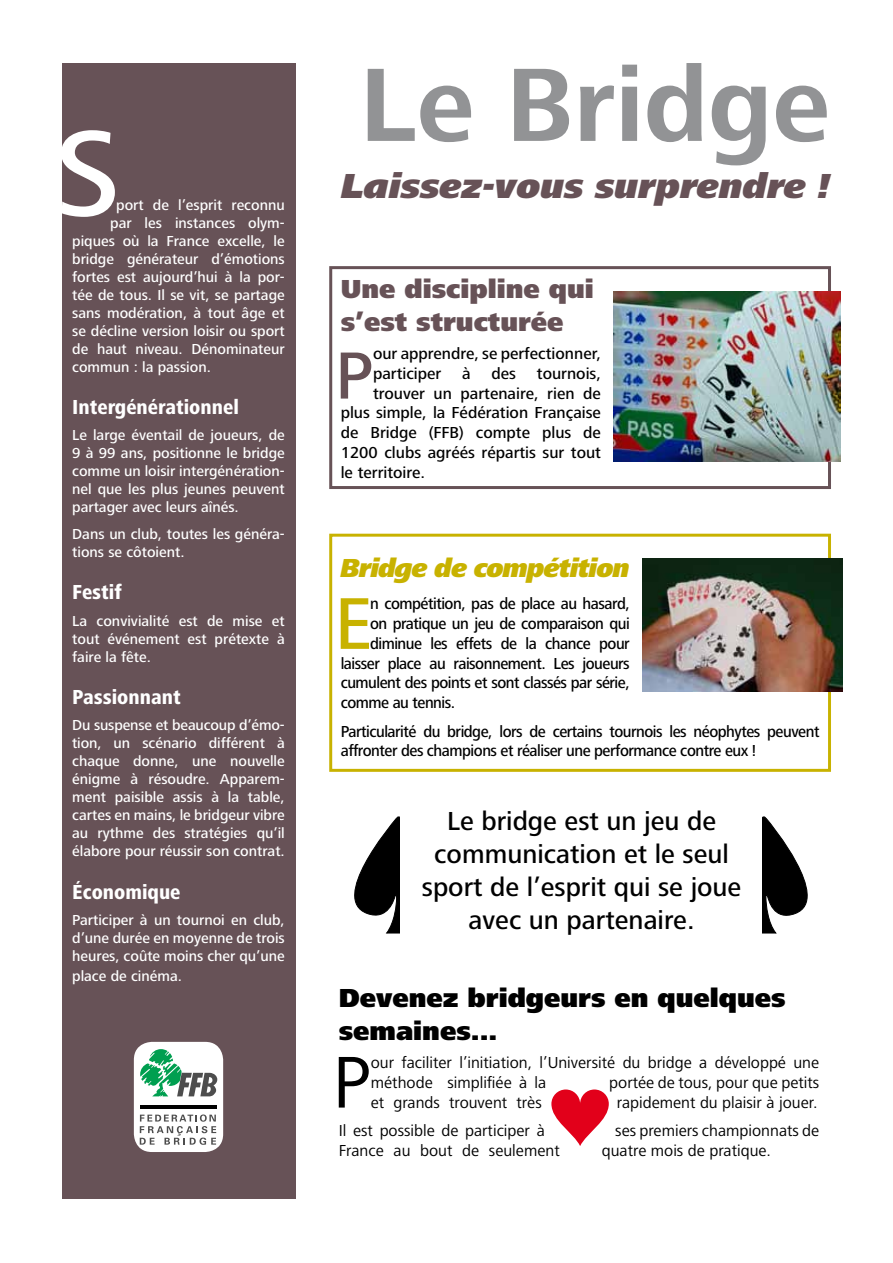
<style>
.page{position:relative;width:893px;height:1263px;background:#fff}
.page>*{position:absolute;margin:0;border:0;box-sizing:border-box;transform-origin:0 0}
.t1{font:700 108px "Frutiger Next LT";color:#929395}
.t2{font:500 75.9px "Frutiger Next LT";color:#c8b200;scale:.95 1}
.t3{font:75.9px "Frutiger Next LT";color:#000}
.t4{font:500 69px "Frutiger Next LT";color:#675257}
.t5{font:italic 900 36px "Frutiger Next LT";color:#675257}
.t6{font:500 27px/33px "Frutiger Next LT";color:#000;text-align:center}
.t7{font:900 27px/32.4px "Frutiger Next LT";color:#000}
.t8{font:900 27px/32.4px "Frutiger Next LT";color:#675257}
.t9{font:italic 900 27px "Frutiger Next LT";letter-spacing:-.03em;color:#c8b200;scale:.95 1}
.t10{font:800 condensed 21px "Frutiger Next LT";color:#fff}
.t11{font:500 16.5px/19.8px "Frutiger Next LT";letter-spacing:-.03em;color:#000;scale:.95 1}
.t12{font:16.5px/19.8px "Frutiger Next LT";color:#000}
.t13{font:500 16.5px/19.8px "Frutiger Next LT";color:#000}
.t14{font:500 16.5px "Frutiger Next LT";letter-spacing:-.03em;color:#000}
.t15{font:500 15px/18px "Frutiger Next LT";color:#fff;text-align:justify}
</style>
<div class="page">
<div style="left:62px;top:64px;width:234px;height:1135px;background:#675257"></div>
<div style="left:329px;top:534px;width:502px;height:238px;border:3px solid #c8b200"></div>
<img style="left:643px;top:558px;width:199px;height:133px">
<svg style="left:763px;top:816px;width:45px;height:118px"></svg>
<svg style="left:354px;top:816px;width:46px;height:118px"></svg>
<svg style="left:551px;top:1089px;width:58px;height:57px"></svg>
<div style="left:134px;top:1042px;width:89px;height:110px;background:#fff;border-radius:18px"></div>
<hr style="left:140px;top:1105px;width:76px;height:4px;background:#000">
<svg style="left:140px;top:1049px;width:77px;height:47px"></svg>
<svg style="left:140px;top:1114px;width:76px;height:31px"></svg>
<svg style="left:62px;top:130px;width:53px;height:87px"></svg>
<div style="left:329px;top:266px;width:502px;height:223px;border:3px solid #675257"></div>
<img style="left:614px;top:291px;width:226px;height:170px">
<p class="t15" style="left:116px;top:196px;width:170px">port de l’esprit reconnu</p>
<p class="t15" style="left:110px;top:214px;width:176px">par les instances olym-</p>
<p class="t15" style="left:72px;top:232px;width:214px">piques où la France excelle, le</p>
<p class="t15" style="left:72px;top:250px;width:214px">bridge générateur d’émotions</p>
<p class="t15" style="left:72px;top:268px;width:214px">fortes est aujourd’hui à la por-</p>
<p class="t15" style="left:72px;top:286px;width:214px">tée de tous. Il se vit, se partage</p>
<p class="t15" style="left:72px;top:304px;width:214px">sans modération, à tout âge et</p>
<p class="t15" style="left:72px;top:322px;width:214px">se décline version loisir ou sport</p>
<p class="t15" style="left:72px;top:340px;width:214px">de haut niveau. Dénominateur</p>
<p class="t15" style="left:72px;top:358px;width:140px">commun : la passion.</p>
<h3 class="t10" style="left:72px;top:395px;width:168px">Intergénérationnel</h3>
<p class="t15" style="left:72px;top:426px;width:214px">Le large éventail de joueurs, de 9 à 99 ans, positionne le bridge comme un loisir intergénération&shy;nel que les plus jeunes peuvent partager avec leurs aînés.</p>
<p class="t15" style="left:72px;top:525px;width:214px">Dans un club, toutes les généra&shy;tions se côtoient.</p>
<h3 class="t10" style="left:72px;top:580px;width:51px">Festif</h3>
<p class="t15" style="left:72px;top:612px;width:214px">La convivialité est de mise et tout événement est prétexte à faire la fête.</p>
<h3 class="t10" style="left:72px;top:685px;width:110px">Passionnant</h3>
<p class="t15" style="left:72px;top:716px;width:214px">Du suspense et beaucoup d’émo&shy;tion, un scénario différent à chaque donne, une nouvelle énigme à résoudre. Apparem&shy;ment paisible assis à la table, cartes en mains, le bridgeur vibre au rythme des stratégies qu’il élabore pour réussir son contrat.</p>
<h3 class="t10" style="left:72px;top:880px;width:110px">Économique</h3>
<p class="t15" style="left:72px;top:911px;width:214px">Participer à un tournoi en club, d’une durée en moyenne de trois heures, coûte moins cher qu’une</p>
<p class="t15" style="left:72px;top:967px;width:111px">place de cinéma.</p>
<h1 class="t1" style="left:360px;top:45px;width:472px">Le Bridge</h1>
<h3 class="t5" style="left:341px;top:165px;width:490px">Laissez-vous surprendre !</h3>
<h3 class="t8" style="left:341px;top:273px;width:255px">Une discipline qui s’est structurée</h3>
<h3 class="t4" style="left:335px;top:337px;width:39px">P</h3>
<p class="t13" style="left:373px;top:344px;width:229px">our apprendre, se perfectionner, participer</p>
<p class="t14" style="left:462px;top:364px;width:10px">à</p>
<p class="t14" style="left:492px;top:364px;width:26px">des</p>
<p class="t13" style="left:537px;top:363px;width:66px">tournois,</p>
<p class="t13" style="left:373px;top:383px;width:229px">trouver un partenaire, rien de</p>
<p class="t13" style="left:341px;top:403px;width:262px">plus simple, la Fédération Française</p>
<p class="t13" style="left:341px;top:423px;width:262px">de Bridge (FFB) compte plus de</p>
<p class="t13" style="left:341px;top:443px;width:262px">1200 clubs agréés répartis sur tout</p>
<p class="t13" style="left:341px;top:462px;width:86px">le territoire.</p>
<h3 class="t9" style="left:341px;top:552px;width:306px">Bridge de compétition</h3>
<h2 class="t2" style="left:335px;top:581px;width:41px">E</h2>
<p class="t11" style="left:370px;top:594px;width:275px">n compétition, pas de place au hasard,</p>
<p class="t11" style="left:370px;top:614px;width:275px">on pratique un jeu de comparaison qui</p>
<p class="t11" style="left:370px;top:633px;width:275px">diminue les effets de la chance pour</p>
<p class="t11" style="left:341px;top:653px;width:306px">laisser place au raisonnement. Les joueurs</p>
<p class="t11" style="left:341px;top:673px;width:306px">cumulent des points et sont classés par série,</p>
<p class="t11" style="left:341px;top:693px;width:122px">comme au tennis.</p>
<p class="t11" style="left:341px;top:721px;width:506px">Particularité du bridge, lors de certains tournois les néophytes peuvent affronter des champions et réaliser une performance contre eux !</p>
<h3 class="t6" style="left:422px;top:804px;width:321px">Le bridge est un jeu de communication et le seul sport de l’esprit qui se joue avec un partenaire.</h3>
<h3 class="t7" style="left:339px;top:982px;width:448px">Devenez bridgeurs en quelques semaines...</h3>
<h2 class="t3" style="left:332px;top:1040px;width:40px">P</h2>
<p class="t12" style="left:371px;top:1052px;width:450px">our faciliter l’initiation, l’Université du bridge a développé une méthode simplifiée à la</p>
<p class="t12" style="left:609px;top:1072px;width:212px">portée de tous, pour que petits</p>
<p class="t12" style="left:371px;top:1092px;width:172px">et grands trouvent très</p>
<p class="t12" style="left:617px;top:1092px;width:202px">rapidement du plaisir à jouer.</p>
<p class="t12" style="left:339px;top:1120px;width:208px">Il est possible de participer à</p>
<p class="t12" style="left:615px;top:1120px;width:205px">ses premiers championnats de</p>
<p class="t12" style="left:339px;top:1140px;width:222px">France au bout de seulement</p>
<p class="t12" style="left:602px;top:1140px;width:171px">quatre mois de pratique.</p>
</div>
